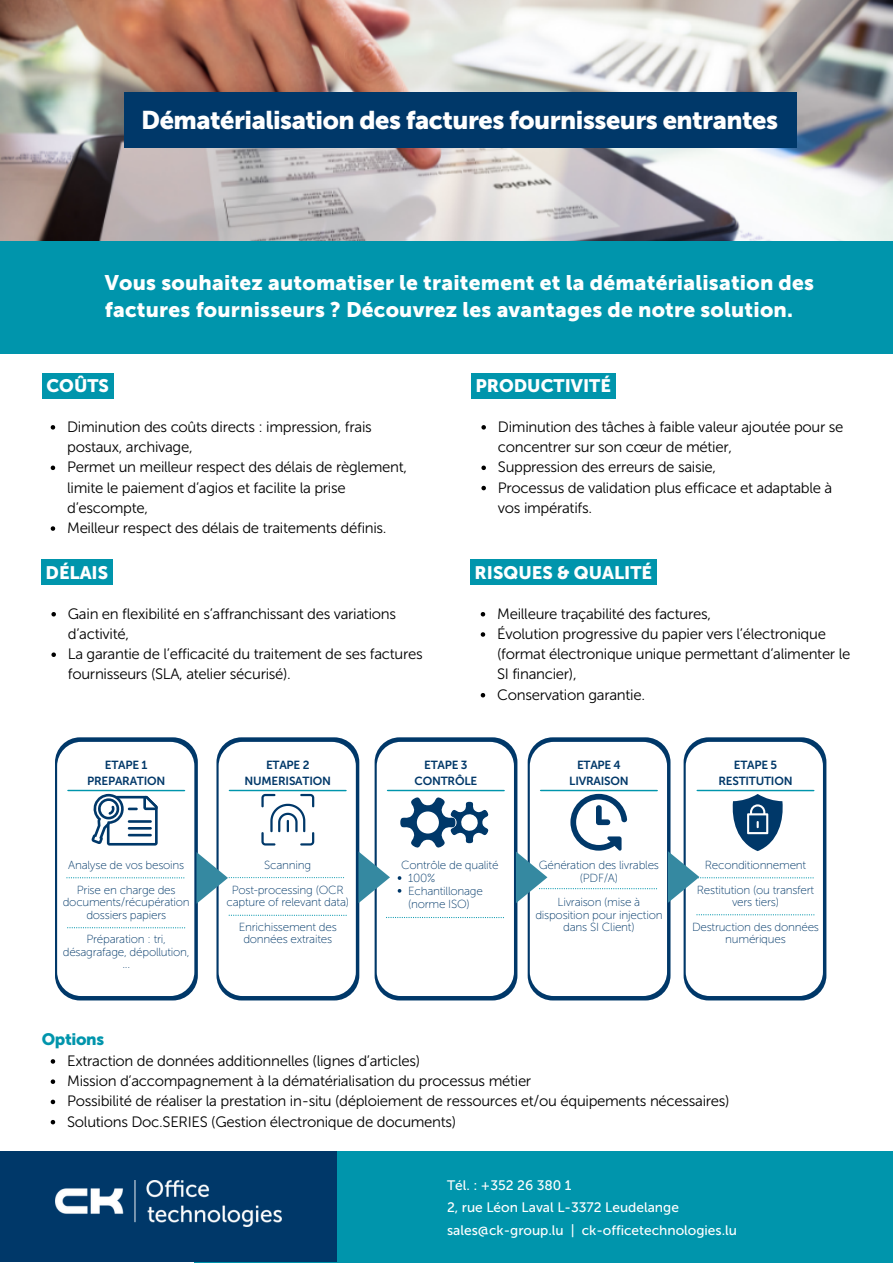
<style>
.page{position:relative;width:893px;height:1264px;background:#fff}
.page>*{position:absolute;margin:0;border:0;box-sizing:border-box;transform-origin:0 0}
.t1{font:25.5px "Museo Sans 900";letter-spacing:-.02em;color:#fff}
.t2{font:21px/27px "Museo Sans 900";letter-spacing:.01em;color:#fff}
.t3{font:18px "Museo Sans 900";color:#fff}
.t4{font:16.5px "Museo Sans 900";letter-spacing:-.02em;color:#0095ac}
.t5{font:15px/20.2px "Museo Sans 300";letter-spacing:-.02em;color:#000}
.t6{font:13.65px/22.6px "Museo Sans 500";color:#fff}
.t7{font:11.7px/12.3px "Museo Sans 100";letter-spacing:-.02em;color:#003869;text-align:center}
.t8{font:11.7px/15.8px "Museo Sans 700";letter-spacing:-.02em;color:#003869;text-align:center}
</style>
<div class="page">
<img style="left:0;top:0;width:892px;height:241px">
<div style="left:0;top:241px;width:892px;height:112px;background:#0095ac"></div>
<div style="left:124px;top:93px;width:672px;height:55px;background:#003869"></div>
<div style="left:194px;top:1151px;width:698px;height:111px;background:#0095ac"></div>
<div style="left:0;top:1151px;width:336px;height:110px;background:#003869"></div>
<img style="left:55px;top:1180px;width:226px;height:46px">
<svg style="left:55px;top:737px;width:143px;height:263px;background:#134774"></svg>
<div style="left:57px;top:742px;width:137px;height:254px;background:#fff;border-radius:24px"></div>
<svg style="left:91px;top:793px;width:67px;height:52px"></svg>
<hr style="left:128px;top:820px;width:24px;height:2px;background:#003869">
<hr style="left:128px;top:827px;width:24px;height:2px;background:#003869">
<hr style="left:128px;top:833px;width:24px;height:3px;background:#003869">
<hr style="left:68px;top:789px;width:116px;height:2px;background:#0095ac">
<svg style="left:66px;top:877px;width:118px;height:1px"></svg>
<svg style="left:67px;top:927px;width:118px;height:1px"></svg>
<div style="left:216px;top:737px;width:143px;height:263px;background:#003869;border-radius:25px"></div>
<div style="left:218px;top:742px;width:138px;height:254px;background:#fff;border-radius:24px"></div>
<hr style="left:230px;top:789px;width:115px;height:2px;background:#0095ac">
<svg style="left:229px;top:914px;width:117px;height:1px"></svg>
<svg style="left:261px;top:794px;width:53px;height:51px"></svg>
<svg style="left:374px;top:737px;width:143px;height:263px;background:#194b77"></svg>
<div style="left:377px;top:742px;width:137px;height:254px;background:#fff;border-radius:24px"></div>
<hr style="left:388px;top:789px;width:115px;height:2px;background:#0095ac">
<svg style="left:386px;top:917px;width:118px;height:1px"></svg>
<div style="left:527px;top:737px;width:143px;height:263px;background:#003869;border-radius:25px"></div>
<div style="left:529px;top:742px;width:138px;height:254px;background:#fff;border-radius:24px"></div>
<hr style="left:541px;top:789px;width:115px;height:2px;background:#0095ac">
<svg style="left:683px;top:737px;width:143px;height:263px;background:#275680"></svg>
<div style="left:685px;top:742px;width:137px;height:254px;background:#fff;border-radius:24px"></div>
<hr style="left:697px;top:789px;width:116px;height:2px;background:#0095ac">
<svg style="left:400px;top:797px;width:89px;height:51px"></svg>
<svg style="left:196px;top:852px;width:148px;height:51px"></svg>
<svg style="left:358px;top:851px;width:32px;height:52px"></svg>
<svg style="left:516px;top:793px;width:141px;height:110px"></svg>
<svg style="left:667px;top:794px;width:146px;height:108px"></svg>
<svg style="left:696px;top:914px;width:118px;height:1px"></svg>
<svg style="left:51px;top:425px;width:4px;height:4px"></svg>
<svg style="left:51px;top:465px;width:4px;height:5px"></svg>
<svg style="left:51px;top:526px;width:4px;height:5px"></svg>
<svg style="left:51px;top:612px;width:5px;height:4px"></svg>
<svg style="left:51px;top:652px;width:5px;height:5px"></svg>
<svg style="left:51px;top:1059px;width:4px;height:4px"></svg>
<svg style="left:51px;top:1079px;width:4px;height:4px"></svg>
<svg style="left:51px;top:1099px;width:4px;height:5px"></svg>
<svg style="left:51px;top:1120px;width:4px;height:4px"></svg>
<svg style="left:481px;top:425px;width:5px;height:4px"></svg>
<svg style="left:481px;top:465px;width:5px;height:5px"></svg>
<svg style="left:481px;top:486px;width:5px;height:4px"></svg>
<svg style="left:480px;top:612px;width:5px;height:4px"></svg>
<svg style="left:480px;top:632px;width:5px;height:4px"></svg>
<svg style="left:480px;top:693px;width:5px;height:4px"></svg>
<div style="left:42px;top:373px;width:71px;height:26px;background:#0095ac"></div>
<div style="left:41px;top:559px;width:72px;height:26px;background:#0095ac"></div>
<div style="left:470px;top:559px;width:186px;height:26px;background:#0095ac"></div>
<div style="left:471px;top:373px;width:144px;height:26px;background:#0095ac"></div>
<h1 class="t1" style="left:141px;top:105px;width:638px">Dématérialisation des factures fournisseurs entrantes</h1>
<h2 class="t2" style="left:105px;top:270px;width:710px">Vous souhaitez automatiser le traitement et la dématérialisation des factures fournisseurs ? Découvrez les avantages de notre solution.</h2>
<p class="t3" style="left:46px;top:375px;width:64px">COÛTS</p>
<p class="t5" style="left:67px;top:416px;width:341px">Diminution des coûts directs : impression, frais postaux, archivage,<br>Permet un meilleur respect des délais de règlement, limite le paiement d’agios et facilite la prise d’escompte,<br>Meilleur respect des délais de traitements définis.</p>
<p class="t3" style="left:475px;top:375px;width:137px">PRODUCTIVITÉ</p>
<p class="t5" style="left:498px;top:416px;width:347px">Diminution des tâches à faible valeur ajoutée pour se concentrer sur son cœur de métier,<br>Suppression des erreurs de saisie,<br>Processus de validation plus efficace et adaptable à vos impératifs.</p>
<p class="t3" style="left:46px;top:561px;width:64px">DÉLAIS</p>
<p class="t3" style="left:474px;top:561px;width:179px">RISQUES &amp; QUALITÉ</p>
<p class="t5" style="left:68px;top:603px;width:356px">Gain en flexibilité en s’affranchissant des variations d’activité,<br>La garantie de l’efficacité du traitement de ses factures fournisseurs (SLA, atelier sécurisé).</p>
<p class="t5" style="left:497px;top:603px;width:355px">Meilleure traçabilité des factures,<br>Évolution progressive du papier vers l’électronique (format électronique unique permettant d’alimenter le SI financier),<br>Conservation garantie.</p>
<p class="t8" style="left:87px;top:757px;width:80px">ETAPE 1<br>PREPARATION</p>
<p class="t8" style="left:244px;top:757px;width:88px">ETAPE 2<br>NUMERISATION</p>
<p class="t8" style="left:414px;top:757px;width:64px">ETAPE 3<br>CONTRÔLE</p>
<p class="t8" style="left:569px;top:757px;width:61px">ETAPE 4<br>LIVRAISON</p>
<p class="t8" style="left:718px;top:757px;width:76px">ETAPE 5<br>RESTITUTION</p>
<p class="t7" style="left:68px;top:853px;width:118px;line-height:24.6px">Analyse de vos besoins<br>Prise en charge des</p>
<p class="t7" style="left:63px;top:896px;width:128px">documents/récupération dossiers papiers</p>
<p class="t7" style="left:63px;top:933px;width:128px">Préparation : tri, désagrafage, dépollution, ...</p>
<p class="t4" style="left:42px;top:1029px;width:64px">Options</p>
<p class="t7" style="left:232px;top:853px;width:113px;line-height:24.6px">Scanning<br>Post-processing (OCR</p>
<p class="t7" style="left:226px;top:890px;width:124px;line-height:24.6px">capture of relevant data)<br>Enrichissement des</p>
<p class="t7" style="left:243px;top:933px;width:90px">données extraites</p>
<p class="t7" style="left:401px;top:859px;width:99px">Contrôle de qualité</p>
<p class="t7" style="left:408px;top:871px;width:76px;line-height:12.8px;text-align:left">100%<br>Echantillonage (norme ISO)</p>
<p class="t7" style="left:538px;top:859px;width:122px">Génération des livrables (PDF/A)</p>
<p class="t7" style="left:535px;top:896px;width:129px">Livraison (mise à disposition pour injection dans SI Client)</p>
<p class="t7" style="left:696px;top:853px;width:119px;line-height:24.6px">Reconditionnement<br>Restitution (ou transfert</p>
<p class="t7" style="left:692px;top:890px;width:128px;line-height:24.6px">vers tiers)<br>Destruction des données</p>
<p class="t7" style="left:725px;top:933px;width:62px">numériques</p>
<p class="t5" style="left:67px;top:1050px;width:663px">Extraction de données additionnelles (lignes d’articles)<br>Mission d’accompagnement à la dématérialisation du processus métier<br>Possibilité de réaliser la prestation in-situ (déploiement de ressources et/ou équipements nécessaires)<br>Solutions Doc.SERIES (Gestion électronique de documents)</p>
<p class="t6" style="left:447px;top:1173px;width:291px">Tél. : +352 26 380 1<br>2, rue Léon Laval L-3372 Leudelange sales@ck-group.lu | ck-officetechnologies.lu</p>
</div>
